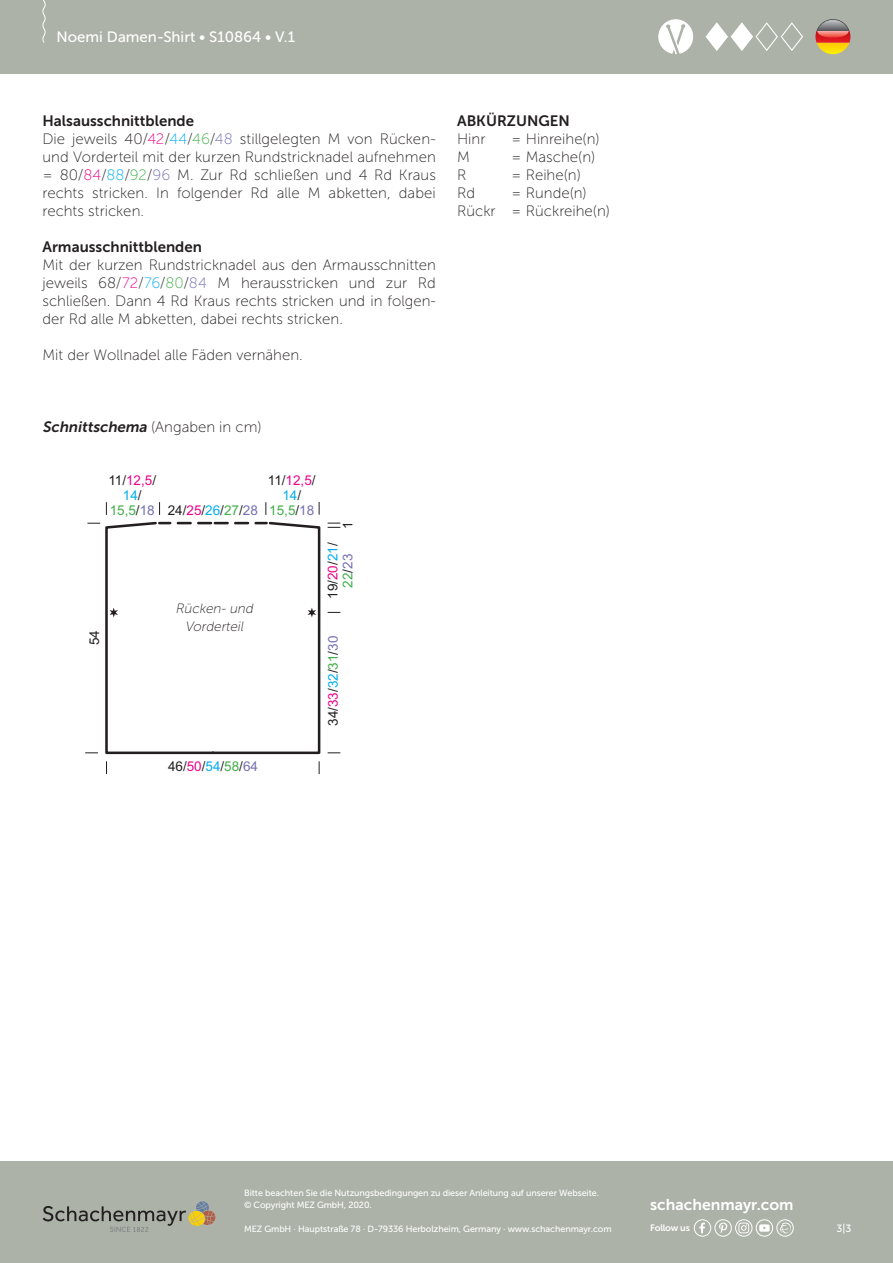
<style>
.page{position:relative;width:893px;height:1263px;background:#fff}
.page>*{position:absolute;margin:0;border:0;box-sizing:border-box;transform-origin:0 0}
.t1{font:15.75px "Museo Sans 700";color:#fff}
.Fließtext{font:15px/18px "Museo Sans 100";color:#231f20;text-align:justify}
.Innenseiten_-_Kopfze{font:15px "Museo Sans 500";color:#fff}
.Fließtext-2{font:italic 15px "Museo Sans 700";color:#231f20}
.Headline{font:15px "Museo Sans 700";color:#231f20}
.Fließtext-3{font:15px "Museo Sans 700";color:#231f20}
.Headline_versal{font:15px "Museo Sans 700";color:#231f20}
.t2{font:13.5px/15.1px "Arial";color:#231f20;text-align:center}
.Diagramm_Beschriftun{font:italic 13.5px "Museo Sans 100";color:#231f20}
.t3{font:13.5px/15.1px "Arial";color:#ed028c;text-align:center}
.t4{font:13.5px "Arial";color:#00aeef}
.t5{font:10.5px "Museo Sans 500";color:#fff}
.t6{font:9.3px "Museo Sans 700";letter-spacing:-.02em;color:#fff}
.t7{font:9px/12px "Museo Sans 500";letter-spacing:-.01em;color:#fff}
.s1{color:#ed028c}
.s2{color:#00aeef}
.s3{color:#40ae49}
.s4{color:#756fb3}
.s5{font-family:"Museo Sans 100";font-style:normal}
.s6{color:#231f20}
</style>
<div class="page">
<div style="left:0;top:1161px;width:893px;height:102px;background:#acb2a7"></div>
<svg style="left:43px;top:1201px;width:173px;height:31px"></svg>
<div style="left:694px;top:1219px;width:17px;height:17px;border:1px solid #fff;border-radius:50%"></div>
<svg style="left:699px;top:1222px;width:6px;height:11px"></svg>
<svg style="left:759px;top:1224px;width:11px;height:8px"></svg>
<div style="left:756px;top:1219px;width:17px;height:17px;border:1px solid #fff;border-radius:50%"></div>
<svg style="left:778px;top:1222px;width:13px;height:11px"></svg>
<div style="left:777px;top:1219px;width:17px;height:17px;border:1px solid #fff;border-radius:50%"></div>
<div style="left:735px;top:1219px;width:17px;height:17px;border:1px solid #fff;border-radius:50%"></div>
<svg style="left:738px;top:1222px;width:11px;height:11px"></svg>
<svg style="left:719px;top:1222px;width:8px;height:11px"></svg>
<div style="left:715px;top:1219px;width:17px;height:17px;border:1px solid #fff;border-radius:50%"></div>
<div style="left:0;top:0;width:893px;height:74px;background:#acb2a7"></div>
<svg style="left:42px;top:0;width:4px;height:43px"></svg>
<svg style="left:105px;top:521px;width:216px;height:234px"></svg>
<svg style="left:159px;top:522px;width:108px;height:2px"></svg>
<svg style="left:265px;top:502px;width:1px;height:13px"></svg>
<svg style="left:159px;top:502px;width:1px;height:13px"></svg>
<svg style="left:106px;top:502px;width:1px;height:13px"></svg>
<svg style="left:319px;top:502px;width:1px;height:13px"></svg>
<svg style="left:328px;top:523px;width:12px;height:5px"></svg>
<svg style="left:328px;top:612px;width:12px;height:1px"></svg>
<svg style="left:87px;top:523px;width:13px;height:1px"></svg>
<svg style="left:328px;top:752px;width:12px;height:1px"></svg>
<svg style="left:85px;top:752px;width:13px;height:1px"></svg>
<svg style="left:319px;top:761px;width:1px;height:13px"></svg>
<svg style="left:106px;top:761px;width:1px;height:13px"></svg>
<svg style="left:308px;top:608px;width:8px;height:9px"></svg>
<svg style="left:109px;top:608px;width:9px;height:9px"></svg>
<svg style="left:658px;top:19px;width:35px;height:35px"></svg>
<svg style="left:705px;top:22px;width:98px;height:29px"></svg>
<svg style="left:815px;top:19px;width:35px;height:35px"></svg>
<p class="Innenseiten_-_Kopfze" style="left:57px;top:29px;width:240px">Noemi Damen-Shirt • S10864 • V.1</p>
<p class="Headline" style="left:43px;top:112px;width:153px">Halsausschnittblende</p>
<p class="Fließtext" style="left:43px;top:130px;width:395px">Die jeweils 40/<span class="s1">42</span>/<span class="s2">44</span>/<span class="s3">46</span>/<span class="s4">48</span> stillgelegten M von Rücken&shy;und Vorderteil mit der kurzen Rundstricknadel aufnehmen = 80/<span class="s1">84</span>/<span class="s2">88</span>/<span class="s3">92</span>/<span class="s4">96</span> M. Zur Rd schließen und 4 Rd Kraus rechts stricken. In folgender Rd alle M abketten, dabei rechts stricken.</p>
<p class="Fließtext-3" style="left:43px;top:238px;width:161px">Armausschnittblenden</p>
<p class="Fließtext" style="left:43px;top:256px;width:395px">Mit der kurzen Rundstricknadel aus den Armausschnitten jeweils 68/<span class="s1">72</span>/<span class="s2">76</span>/<span class="s3">80</span>/<span class="s4">84</span> M herausstricken und zur Rd schließen. Dann 4 Rd Kraus rechts stricken und in folgen&shy;der Rd alle M abketten, dabei rechts stricken.</p>
<p class="Fließtext" style="left:43px;top:346px;width:262px">Mit der Wollnadel alle Fäden vernähen.</p>
<p class="Headline_versal" style="left:457px;top:112px;width:114px">ABKÜRZUNGEN</p>
<p class="Fließtext" style="left:457px;top:130px;width:30px">Hinr</p>
<p class="Fließtext" style="left:511px;top:130px;width:90px">= Hinreihe(n)</p>
<p class="Fließtext" style="left:457px;top:148px;width:14px">M</p>
<p class="Fließtext" style="left:511px;top:148px;width:86px">= Masche(n)</p>
<p class="Fließtext" style="left:457px;top:166px;width:11px">R</p>
<p class="Fließtext" style="left:511px;top:166px;width:71px">= Reihe(n)</p>
<p class="Fließtext" style="left:457px;top:184px;width:19px">Rd</p>
<p class="Fließtext" style="left:511px;top:184px;width:77px">= Runde(n)</p>
<p class="Fließtext" style="left:457px;top:202px;width:154px">Rückr = Rückreihe(n)</p>
<p class="Fließtext-2" style="left:43px;top:418px;width:221px">Schnittschema <span class="s5">( A n g a b e n i n c m )</span></p>
<p class="t2" style="left:108px;top:473px;width:49px">11/<span class="s1">12,5</span>/<br><span class="s2">14</span>/<br><span class="s3">15,5</span>/<span class="s4">18</span></p>
<p class="t2" style="left:168px;top:503px;width:77px">24/<span class="s1">25</span>/ / /</p>
<p class="t4" style="left:205px;top:505px;width:54px">26 <span class="s3">27</span> <span class="s4">28</span></p>
<p class="t2" style="left:87px;top:645px;width:17px;rotate:-90deg">54</p>
<p class="Diagramm_Beschriftun" style="left:175px;top:601px;width:82px">Rücken- und</p>
<p class="Diagramm_Beschriftun" style="left:185px;top:619px;width:62px">Vorderteil</p>
<p class="t2" style="left:268px;top:473px;width:49px">11/<span class="s1">12,5</span>/<br><span class="s2">14</span>/<br><span class="s3">15,5</span>/<span class="s4">18</span></p>
<p class="t2" style="left:341px;top:529px;width:9px;rotate:-90deg">1</p>
<p class="t2" style="left:326px;top:599px;width:58px;rotate:-90deg">19/ / /</p>
<p class="t3" style="left:326px;top:587px;width:43px;rotate:-90deg">20 <span class="s2">21<br></span><span class="s3">22</span><span class="s6">/</span><span class="s4">23</span></p>
<p class="t3" style="left:326px;top:707px;width:73px;rotate:-90deg">33 <span class="s2">32</span> <span class="s3">31</span> <span class="s4">30</span></p>
<p class="t2" style="left:326px;top:726px;width:77px;rotate:-90deg">34////</p>
<p class="t2" style="left:168px;top:760px;width:77px">46/<span class="s1">50</span>/ / /</p>
<p class="t4" style="left:206px;top:761px;width:54px">54 <span class="s3">58</span> <span class="s4">64</span></p>
<p class="t7" style="left:244px;top:1187px;width:356px">Bitte beachten Sie die Nutzungsbedingungen zu dieser Anleitung auf unserer Webseite. © Copyright MEZ GmbH, 2020.</p>
<p class="t7" style="left:244px;top:1223px;width:369px">MEZ GmbH · Hauptstraße 78 · D-79336 Herbolzheim, Germany · www.schachenmayr.com</p>
<p class="t1" style="left:650px;top:1196px;width:145px">schachenmayr.com</p>
<p class="t6" style="left:650px;top:1223px;width:41px">Follow us</p>
<p class="t5" style="left:837px;top:1223px;width:16px">3|3</p>
</div>
